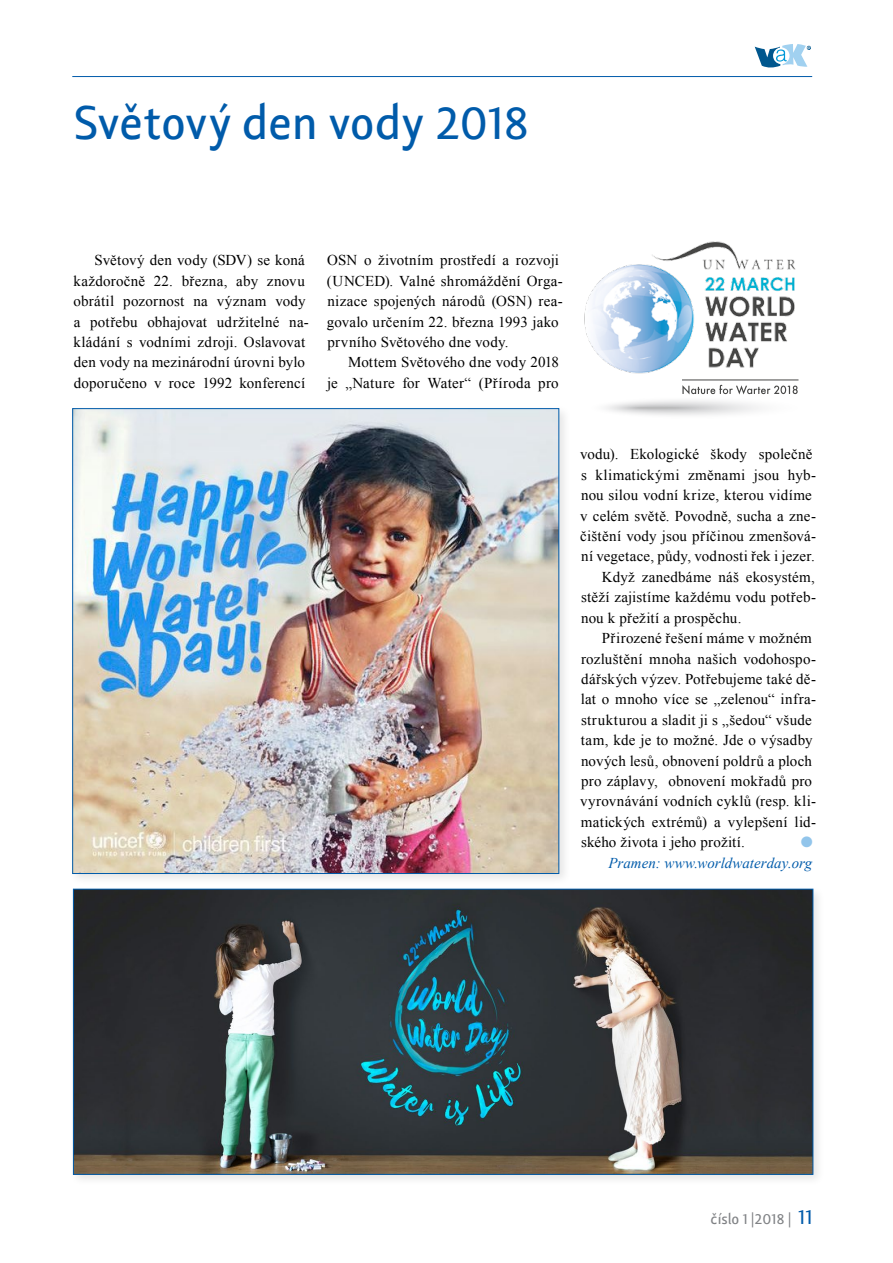
<style>
.page{position:relative;width:893px;height:1263px;background:#fff}
.page>*{position:absolute;margin:0;border:0;box-sizing:border-box;transform-origin:0 0}
.t1{font:500 48px "Lisboa Sans";letter-spacing:-.01em;color:#005baa}
.t2{font:15px/20.4px "Times New Roman";letter-spacing:.015em;color:#000}
.t3{font:italic 15px "Times New Roman";letter-spacing:.005em;color:#005baa}
.t4{font:500 15px "Lisboa Sans";color:#808285}
.t5{font:15px "Zapf Dingbats ITC";color:#92c5eb}
.s1{font-size:21px;color:#005baa}
</style>
<div class="page">
<hr style="left:72px;top:76px;width:740px;height:1px;background:#005baa">
<svg style="left:755px;top:44px;width:56px;height:24px"></svg>
<div style="left:68px;top:404px;width:504px;height:482px;background:#000;opacity:.1"></div>
<img style="left:74px;top:410px;width:483px;height:462px">
<div style="left:69px;top:885px;width:757px;height:302px;background:#000;opacity:.1"></div>
<img style="left:75px;top:891px;width:736px;height:282px">
<img style="left:584px;top:241px;width:215px;height:174px">
<svg style="left:682px;top:385px;width:116px;height:9px"></svg>
<hr style="left:682px;top:380px;width:116px;height:1px;background:#474746">
<h1 class="t1" style="left:73px;top:93px;width:458px">Světový den vody 2018</h1>
<p class="t2" style="left:74px;top:250px;width:237px;text-indent:21px">Světový den vody (SDV) se koná každoročně 22. března, aby znovu obrátil pozornost na význam vody a potřebu obhajovat udržitelné na&shy;kládání s vodními zdroji. Oslavovat den vody na mezinárodní úrovni bylo doporučeno v roce 1992 konferencí</p>
<p class="t2" style="left:327px;top:250px;width:237px">OSN o životním prostředí a rozvoji (UNCED). Valné shromáždění Orga&shy;nizace spojených národů (OSN) rea&shy;govalo určením 22. března 1993 jako prvního Světového dne vody.</p>
<p class="t2" style="left:327px;top:352px;width:234px;text-align:right">Mottem Světového dne vody 2018<br>je „Nature for Water“ (Příroda pro</p>
<p class="t2" style="left:580px;top:444px;width:234px">vodu). Ekologické škody společně</p>
<p class="t2" style="left:581px;top:464px;width:236px">s klimatickými změnami jsou hyb-</p>
<p class="t2" style="left:581px;top:485px;width:232px">nou silou vodní krize, kterou vidíme</p>
<p class="t2" style="left:580px;top:505px;width:237px">v celém světě. Povodně, sucha a zne-</p>
<p class="t2" style="left:580px;top:525px;width:237px">čištění vody jsou příčinou zmenšová-</p>
<p class="t2" style="left:581px;top:546px;width:235px">ní vegetace, půdy, vodnosti řek i jezer.</p>
<p class="t2" style="left:602px;top:566px;width:215px">Když zanedbáme náš ekosystém,</p>
<p class="t2" style="left:581px;top:587px;width:236px">stěží zajistíme každému vodu potřeb-</p>
<p class="t2" style="left:581px;top:607px;width:162px">nou k přežití a prospěchu.</p>
<p class="t2" style="left:602px;top:628px;width:212px">Přirozené řešení máme v možném</p>
<p class="t2" style="left:581px;top:648px;width:237px">rozluštění mnoha našich vodohospo-</p>
<p class="t2" style="left:581px;top:668px;width:236px">dářských výzev. Potřebujeme také dě-</p>
<p class="t2" style="left:581px;top:689px;width:237px">lat o mnoho více se „zelenou“ infra-</p>
<p class="t2" style="left:581px;top:709px;width:232px">strukturou a sladit ji s „šedou“ všude</p>
<p class="t2" style="left:581px;top:730px;width:233px">tam, kde je to možné. Jde o výsadby</p>
<p class="t2" style="left:581px;top:750px;width:232px">nových lesů, obnovení poldrů a ploch</p>
<p class="t2" style="left:581px;top:770px;width:232px">pro záplavy, obnovení mokřadů pro</p>
<p class="t2" style="left:580px;top:791px;width:237px">vyrovnávání vodních cyklů (resp. kli-</p>
<p class="t2" style="left:581px;top:811px;width:237px">matických extrémů) a vylepšení lid-</p>
<p class="t2" style="left:581px;top:832px;width:165px">ského života i jeho prožití.</p>
<p class="t5" style="left:801px;top:835px;width:13px">●</p>
<p class="t3" style="left:608px;top:852px;width:205px">Pramen: www.worldwaterday.org</p>
<p class="t4" style="left:711px;top:1210px;width:103px">číslo 1 |2018 | <span class="s1">11</span></p>
</div>
